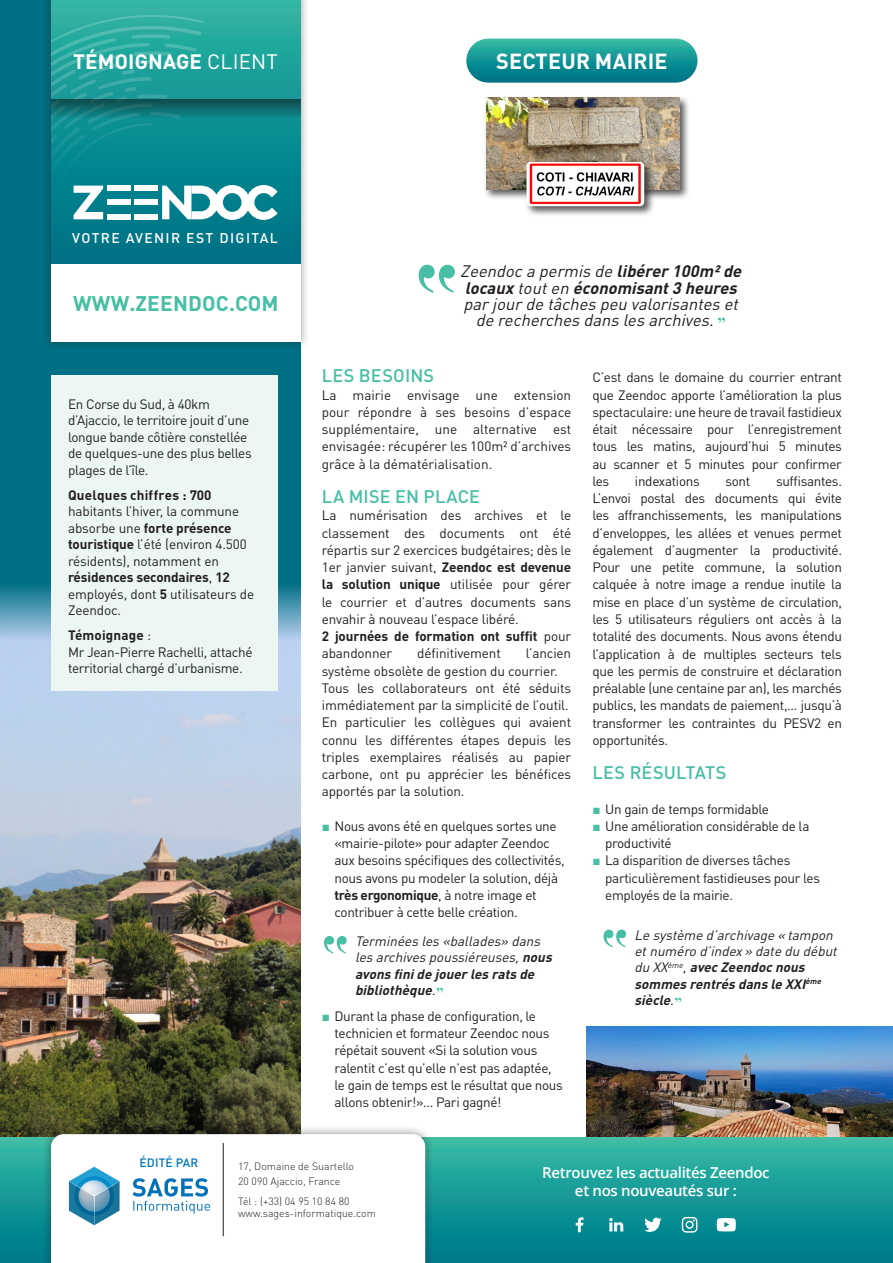
<style>
.page{position:relative;width:893px;height:1263px;background:#fff}
.page>*{position:absolute;margin:0;border:0;box-sizing:border-box;transform-origin:0 0}
.t1{font:700 21.6px "DIN Pro";letter-spacing:.01em;color:#fff}
.t2{font:700 21px "DIN Pro";letter-spacing:.01em;color:#46bfa5}
.t3{font:700 20.7px "DIN Pro";letter-spacing:.01em;color:#fff}
.t4{font:500 18px "DIN Pro";letter-spacing:.01em;color:#46bfa5}
.t5{font:italic 16.5px/16.2px "DIN Pro";color:#231f20;text-align:center}
.t6{font:600 15px/18px "Open Sans";letter-spacing:-.02em;color:#fff;text-align:center}
.t7{font:500 13.95px "DIN Pro";letter-spacing:.095em;color:#fff}
.t8{font:13.5px/17.2px "DIN Pro";letter-spacing:-.025em;color:#231f20}
.t9{font:italic 13.5px/16.2px "DIN Pro";color:#231f20}
.t10{font:700 13.5px "DIN Pro";letter-spacing:.01em;color:#231f20}
.t11{font:500 12px "DIN Pro";letter-spacing:.01em;color:#0072bc}
.t12{font:300 10.5px/15px "DIN Pro";color:#231f20}
.s1{font-weight:400}
.s2{font-weight:700}
.s3{font-family:"Times New Roman";font-weight:700;font-style:normal;color:#46bfa5}
.s4{font-family:"Arial";font-weight:700;color:#46bfa5}
.s5{font-family:"Times New Roman";font-weight:700;font-style:normal;font-size:15px;color:#46bfa5}
</style>
<div class="page">
<div style="left:0;top:0;width:300px;height:1263px;background:#007084"></div>
<img style="left:0;top:581px;width:300px;height:556px">
<div style="left:42px;top:0;width:268px;height:351px;background:#231f20;opacity:.45"></div>
<div style="left:51px;top:0;width:249px;height:264px;background:#33b4a1"></div>
<div style="left:51px;top:264px;width:249px;height:78px;background:#fff"></div>
<div style="left:51px;top:375px;width:226px;height:315px;background:#ecf7f4"></div>
<svg style="left:419px;top:265px;width:36px;height:28px"></svg>
<svg style="left:51px;top:15px;width:249px;height:249px;background:#129093"></svg>
<svg style="left:74px;top:186px;width:29px;height:33px"></svg>
<svg style="left:162px;top:185px;width:116px;height:35px;background:#8fc6cc"></svg>
<div style="left:107px;top:186px;width:24px;height:5px;background:#fff"></div>
<div style="left:107px;top:200px;width:24px;height:5px;background:#fff"></div>
<div style="left:107px;top:214px;width:24px;height:5px;background:#fff"></div>
<div style="left:135px;top:186px;width:23px;height:5px;background:#fff"></div>
<div style="left:135px;top:200px;width:23px;height:5px;background:#fff"></div>
<div style="left:135px;top:214px;width:23px;height:5px;background:#fff"></div>
<svg style="left:51px;top:100px;width:249px;height:27px;background:#0f787b"></svg>
<div style="left:466px;top:39px;width:231px;height:44px;background:linear-gradient(to bottom,#31b9a4,#007186);border-radius:22px"></div>
<div style="left:483px;top:95px;width:207px;height:105px;background:#231f20;opacity:.75"></div>
<img style="left:486px;top:98px;width:193px;height:91px">
<svg style="left:324px;top:936px;width:23px;height:17px"></svg>
<svg style="left:603px;top:929px;width:23px;height:18px"></svg>
<div style="left:524px;top:159px;width:131px;height:58px;background:#231f20;opacity:.75"></div>
<div style="left:526px;top:162px;width:118px;height:44px;background:#fff;border-radius:4px"></div>
<img style="left:526px;top:162px;width:118px;height:43px">
<img style="left:587px;top:1026px;width:306px;height:111px">
<div style="left:0;top:1137px;width:893px;height:126px;background:linear-gradient(to bottom,#39bca5,#007789)"></div>
<svg style="left:576px;top:1217px;width:7px;height:15px"></svg>
<svg style="left:682px;top:1217px;width:15px;height:16px"></svg>
<svg style="left:609px;top:1218px;width:14px;height:13px"></svg>
<svg style="left:644px;top:1218px;width:18px;height:14px"></svg>
<svg style="left:717px;top:1218px;width:19px;height:13px"></svg>
<div style="left:42px;top:1125px;width:393px;height:138px;background:#231f20;opacity:.45"></div>
<div style="left:51px;top:1134px;width:374px;height:129px;background:#fff"></div>
<hr style="left:223px;top:1143px;width:1px;height:93px;background:#231f20">
<svg style="left:132px;top:1178px;width:78px;height:36px;background:#b3d5ea"></svg>
<svg style="left:69px;top:1167px;width:51px;height:58px;background:#73aec9"></svg>
<h3 class="t3" style="left:73px;top:47px;width:206px">TÉMOIGNAGE <span class="s1">CLIENT</span></h3>
<h1 class="t1" style="left:496px;top:46px;width:173px">SECTEUR MAIRIE</h1>
<p class="t7" style="left:72px;top:228px;width:207px">VOTRE AVENIR EST DIGITAL</p>
<h2 class="t2" style="left:73px;top:289px;width:207px">WWW.ZEENDOC.COM</h2>
<p class="t8" style="left:68px;top:395px;width:185px;line-height:16.5px">En Corse du Sud, à 40km d’Ajaccio, le territoire jouit d’une longue bande côtière constellée de quelques-une des plus belles plages de l’île.</p>
<p class="t10" style="left:68px;top:486px;width:145px">Quelques chiffres : 700</p>
<p class="t8" style="left:68px;top:502px;width:188px;line-height:16.5px">habitants l’hiver, la commune absorbe une <span class="s2">forte présence touristique</span> l’été (environ 4.500 résidents), notamment en <span class="s2">résidences secondaires</span>, <span class="s2">12 </span>employés, dont <span class="s2">5</span> utilisateurs de<br>Zeendoc.</p>
<p class="t8" style="left:68px;top:626px;width:186px;line-height:16.5px"><span class="s2">Témoignage</span> :<br>Mr Jean-Pierre Rachelli, attaché territorial chargé d’urbanisme.</p>
<p class="t5" style="left:460px;top:263px;width:287px">Zeendoca permisde <span class="s2">libérer100m²de locaux</span> touten <span class="s2">économisant3 heures </span>parjourde tâchespeu valorisanteset de recherchesdanslesarchives. <span class="s3">”</span></p>
<h3 class="t4" style="left:322px;top:364px;width:114px">LES BESOINS</h3>
<p class="t8" style="left:322px;top:385px;width:251px;text-align:justify">La mairie envisage une extension pour répondre à ses besoins d’espace supplémentaire, une alternative est envisagée: récupérer les 100m² d’archives grâce à la dématérialisation.</p>
<h3 class="t4" style="left:322px;top:484px;width:160px">LA MISE EN PLACE</h3>
<p class="t8" style="left:322px;top:506px;width:251px">La numérisation des archives et le classement des documents ont été répartis sur 2 exercices budgétaires; dès le 1er janvier suivant, <span class="s2">Zeendoc est devenue la solution unique</span> utilisée pour gérer le courrier et d’autres documents sans envahir à nouveau l’espace libéré.<br><span class="s2">2 journées de formation ont suffit</span> pour abandonner</p>
<p class="t8" style="left:417px;top:644px;width:85px">définitivement</p>
<p class="t8" style="left:322px;top:644px;width:251px;text-indent:204px">l’ancien système obsolète de gestion du courrier.<br>Tous les collaborateurs ont été séduits immédiatement par la simplicité de l’outil.<br>En particulier les collègues qui avaient connu les différentes étapes depuis les triples exemplaires réalisés au papier carbone, ont pu apprécier les bénéfices apportés par la solution.</p>
<p class="t8" style="left:334px;top:817px;width:232px;text-indent:-13px"><span class="s4">■</span> Nous avons été en quelques sortes une «mairie-pilote» pour adapter Zeendoc aux besoins spécifiques des collectivités, nous avons pu modeler la solution, déjà <span class="s2">très ergonomique</span>, à notre image et contribuer à cette belle création.</p>
<p class="t8" style="left:592px;top:368px;width:251px;text-align:justify">C’est dans le domaine du courrier entrant que Zeendoc apporte l’amélioration la plus spectaculaire: une heure de travail fastidieux était nécessaire pour l’enregistrement tous les matins, aujourd’hui 5 minutes au scanner et 5 minutes pour confirmer les</p>
<p class="t8" style="left:592px;top:472px;width:251px;text-align:justify;text-indent:183px">suffisantes.<br>L’envoi postal des documents qui évite les affranchissements, les manipulations d’enveloppes, les allées et venues permet également d’augmenter la productivité.<br>Pour une petite commune, la solution calquée à notre image a rendue inutile la mise en place d’un système de circulation, les 5 utilisateurs réguliers ont accès à la totalité des documents. Nous avons étendu l’application à de multiples secteurs tels que les permis de construire et déclaration préalable (une centaine par an), les marchés publics, les mandats de paiement,... jusqu’à transformer les contraintes du PESV2 en opportunités.</p>
<h3 class="t4" style="left:593px;top:760px;width:135px">LES RÉSULTATS</h3>
<p class="t8" style="left:592px;top:799px;width:178px"><span class="s4">■</span> Un gain de temps formidable</p>
<p class="t8" style="left:605px;top:817px;width:206px;text-indent:-13px"><span class="s4">■</span> Une amélioration considérable de la productivité</p>
<p class="t8" style="left:605px;top:851px;width:216px;text-indent:-13px"><span class="s4">■</span> La disparition de diverses tâches particulièrement fastidieuses pour les employés de la mairie.</p>
<p class="t8" style="left:635px;top:472px;width:66px">indexations</p>
<p class="t8" style="left:725px;top:472px;width:26px">sont</p>
<p class="t9" style="left:355px;top:933px;width:202px">Terminéesles«ballades» dans lesarchivespoussiéreuses,<span class="s2">nous avonsfinide jouerlesratsde bibliothèque</span>.<span class="s5">”</span></p>
<p class="t9" style="left:634px;top:926px;width:207px">Le système d’archivage « tampon etnuméro d’index » date du début du XX<sup>ème</sup>,<span class="s2">avecZeendocnous sommesrentrésdansle XXI</span><sup>ème </sup><span class="s2">siècle</span>.<span class="s5">”</span></p>
<p class="t8" style="left:334px;top:1007px;width:230px;text-indent:-13px"><span class="s4">■</span> Durant la phase de configuration, le technicien et formateur Zeendoc nous répétait souvent «Si la solution vous ralentit c’est qu’elle n’est pas adaptée, le gain de temps est le résultat que nous allons obtenir!»... Pari gagné!</p>
<p class="t11" style="left:140px;top:1154px;width:60px">ÉDITÉ PAR</p>
<p class="t12" style="left:238px;top:1159px;width:118px">17, Domaine de Suartello<br>20 090 Ajaccio, France</p>
<p class="t12" style="left:238px;top:1195px;width:139px;line-height:12px">Tél : (+33) 04 95 10 84 80 www.sages-informatique.com</p>
<p class="t6" style="left:542px;top:1163px;width:229px">Retrouvez les actualités Zeendoc et nos nouveautés sur :</p>
</div>
